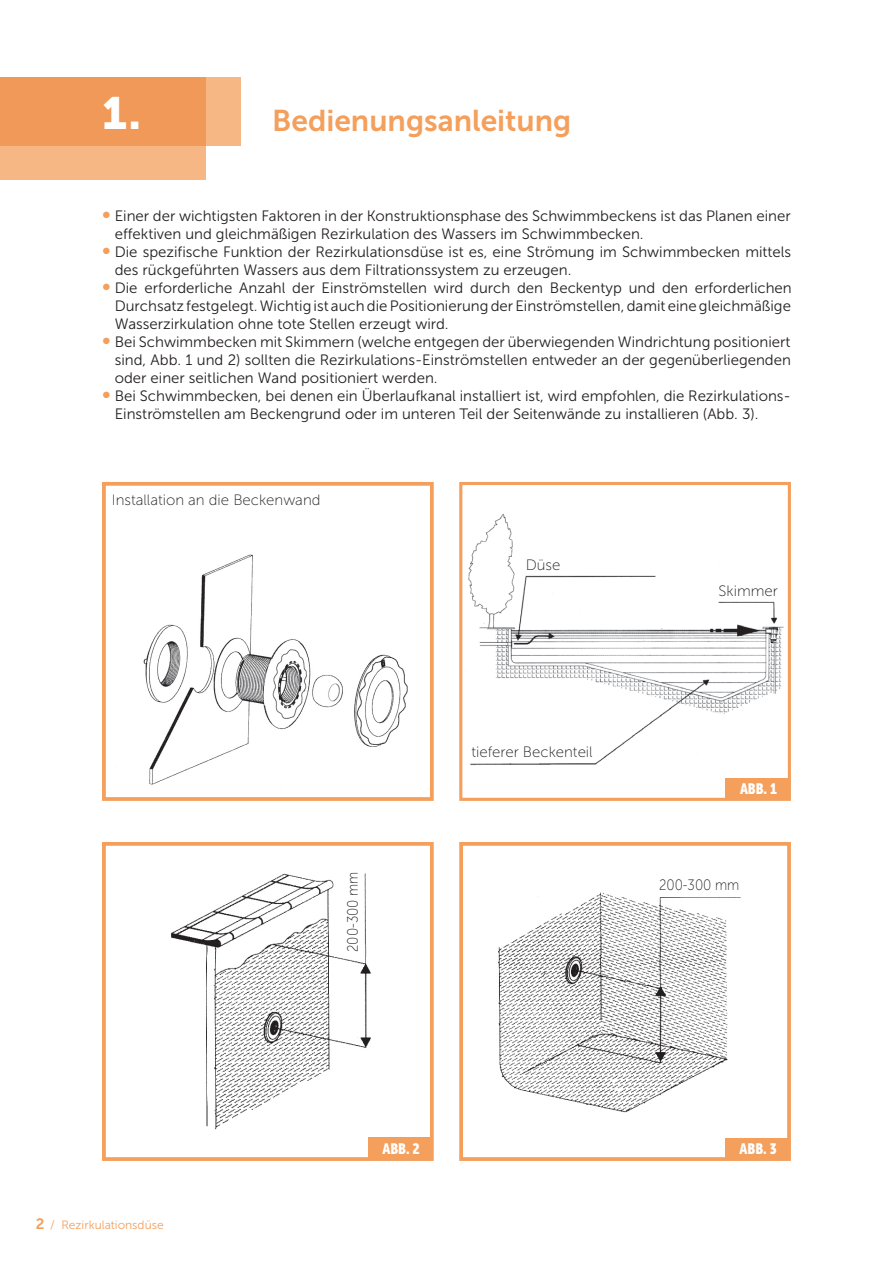
<style>
.page{position:relative;width:893px;height:1263px;background:#fff}
.page>*{position:absolute;margin:0;border:0;box-sizing:border-box;transform-origin:0 0}
.t1{font:45px "Museo Sans 900";color:#fff}
.t2{font:30px "Museo Sans 700";color:#f49f5b}
.t3{font:15px/18px "Museo Sans 300";color:#231f20}
.t4{font:15px "Museo Sans 100";color:#231f20}
.t5{font:15px "Museo Sans 100";color:#231f20;scale:.88 1}
.t6{font:15px "Museo Sans Cond 900";color:#fff}
._01_hlavní_nadpis{font:12px "Museo Sans 300";color:#f49f5b}
.s1{font-family:"Museo Sans 500";font-size:21px;color:#f49f5b}
.s2{font-family:"Museo Sans 700";font-size:15px}
</style>
<div class="page">
<img style="left:143px;top:554px;width:265px;height:231px">
<div style="left:102px;top:482px;width:332px;height:319px;border:4px solid #f49f5b"></div>
<div style="left:0;top:77px;width:241px;height:69px;background:#f6b784"></div>
<svg style="left:0;top:77px;width:206px;height:102px;fill:#f19959"></svg>
<img style="left:468px;top:513px;width:316px;height:253px">
<div style="left:459px;top:482px;width:332px;height:319px;border:3px solid #f49f5b"></div>
<div style="left:725px;top:778px;width:64px;height:21px;background:#f49f5b"></div>
<img style="left:498px;top:892px;width:243px;height:221px">
<div style="left:459px;top:842px;width:332px;height:319px;border:4px solid #f49f5b"></div>
<div style="left:725px;top:1138px;width:64px;height:21px;background:#f49f5b"></div>
<img style="left:171px;top:873px;width:200px;height:257px">
<div style="left:102px;top:842px;width:332px;height:319px;border:4px solid #f49f5b"></div>
<div style="left:368px;top:1138px;width:64px;height:21px;background:#f49f5b"></div>
<p class="t1" style="left:102px;top:88px;width:41px">1.</p>
<p class="t2" style="left:272px;top:103px;width:301px">Bedienungsanleitung</p>
<p class="t3" style="left:115px;top:206px;width:677px;text-indent:-13px"><span class="s1">•</span> Einer der wichtigsten Faktoren in der Konstruktionsphase des Schwimmbeckens ist das Planen einer effektiven und gleichmäßigen Rezirkulation des Wassers im Schwimmbecken.</p>
<p class="t3" style="left:115px;top:242px;width:678px;text-indent:-13px"><span class="s1">•</span> Die spezifische Funktion der Rezirkulationsdüse ist es, eine Strömung im Schwimmbecken mittels des rückgeführten Wassers aus dem Filtrationssystem zu erzeugen.</p>
<p class="t3" style="left:115px;top:278px;width:679px;text-align:justify;text-indent:-13px"><span class="s1">•</span> Die erforderliche Anzahl der Einströmstellen wird durch den Beckentyp und den erforderlichen Durchsatz festgelegt. Wichtig ist auch die Positionierung der Einströmstellen, damit eine gleichmäßige Wasserzirkulation ohne tote Stellen erzeugt wird.</p>
<p class="t3" style="left:115px;top:332px;width:678px;text-align:justify;text-indent:-13px"><span class="s1">•</span> Bei Schwimmbecken mit Skimmern (welche entgegen der überwiegenden Windrichtung positioniert sind, Abb. 1 und 2) sollten die Rezirkulations-Einströmstellen entweder an der gegenüberliegenden oder einer seitlichen Wand positioniert werden.</p>
<p class="t3" style="left:115px;top:386px;width:678px;text-indent:-13px"><span class="s1">•</span> Bei Schwimmbecken, bei denen ein Überlaufkanal installiert ist, wird empfohlen, die Rezirkulations-<br>Einströmstellen am Beckengrund oder im unteren Teil der Seitenwände zu installieren (Abb. 3).</p>
<p class="t4" style="left:112px;top:492px;width:210px">Installation an die Beckenwand</p>
<p class="t5" style="left:345px;top:952px;width:93px;rotate:-90deg">200-300 mm</p>
<p class="t4" style="left:526px;top:557px;width:36px">Düse</p>
<p class="t4" style="left:471px;top:744px;width:123px">tieferer Beckenteil</p>
<p class="t4" style="left:719px;top:583px;width:61px">Skimmer</p>
<p class="t6" style="left:740px;top:780px;width:38px">ABB. 1</p>
<p class="t5" style="left:659px;top:876px;width:93px">200-300 mm</p>
<p class="_01_hlavní_nadpis" style="left:36px;top:1218px;width:130px"><span class="s2">2</span> / Rezirkulationsdüse</p>
<p class="t6" style="left:382px;top:1140px;width:39px">ABB. 2</p>
<p class="t6" style="left:740px;top:1140px;width:39px">ABB. 3</p>
</div>
